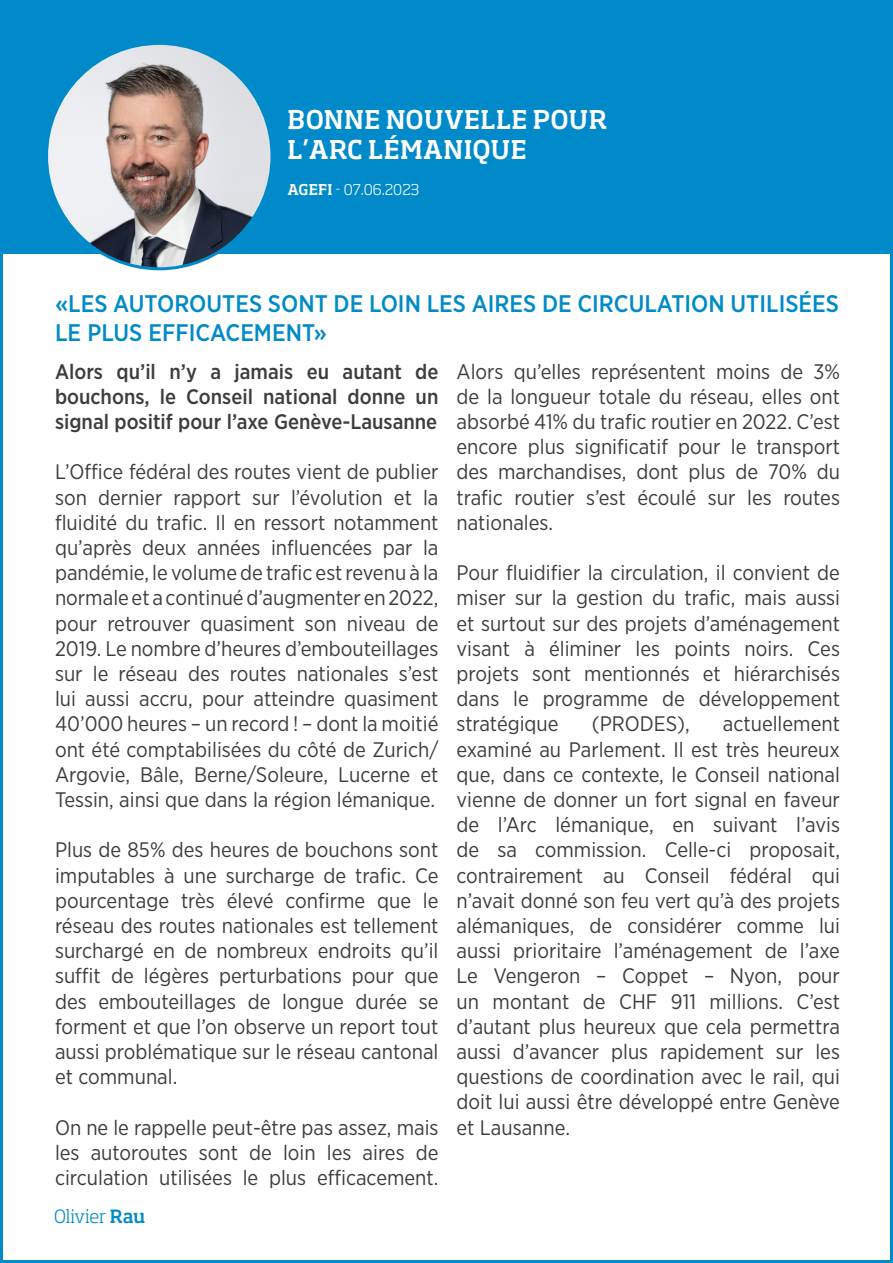
<style>
.page{position:relative;width:893px;height:1263px;background:#fff}
.page>*{position:absolute;margin:0;border:0;box-sizing:border-box;transform-origin:0 0}
.t1{font:500 25.5px "Soho Std";letter-spacing:.015em;color:#fff}
.t2{font:500 24px/28.8px "Gotham Narrow";color:#008ac9}
.t3{font:21px/25.2px "Gotham Narrow";color:#3d3c3f;text-align:justify}
.Style_de_paragraphe{font:500 21px/25.2px "Gotham Narrow";color:#3d3c3f;text-align:justify}
.t4{font:300 18px "Soho Pro";color:#008ac9}
.t5{font:300 14.7px "Soho Std";color:#fff}
.s1{font-weight:500}
</style>
<div class="page">
<div style="left:0;top:0;width:893px;height:253px;background:#008ac9"></div>
<img style="left:47px;top:46px;width:225px;height:223px">
<p class="t1" style="left:288px;top:103px;width:321px">BONNE NOUVELLE POUR</p>
<p class="t1" style="left:288px;top:134px;width:241px">L’ARC LÉMANIQUE</p>
<p class="t5" style="left:288px;top:180px;width:133px"><span class="s1">AGEFI</span> - 07.06.2023</p>
<p class="t2" style="left:55px;top:289px;width:785px">«LES AUTOROUTES SONT DE LOIN LES AIRES DE CIRCULATION UTILISÉES<br>LE PLUS EFFICACEMENT»</p>
<p class="Style_de_paragraphe" style="left:55px;top:358px;width:385px">Alors qu’il n’y a jamais eu autant de bouchons, le Conseil national donne un signal positif pour l’axe Genève-Lausanne</p>
<p class="t3" style="left:55px;top:459px;width:385px">L’Office fédéral des routes vient de publier son dernier rapport sur l’évolution et la fluidité du trafic. Il en ressort notamment qu’après deux années influencées par la pandémie, le volume de trafic est revenu à la normale et a continué d’augmenter en 2022, pour retrouver quasiment son niveau de 2019. Le nombre d’heures d’embouteillages sur le réseau des routes nationales s’est lui aussi accru, pour atteindre quasiment 40’000 heures – un record ! – dont la moitié ont été comptabilisées du côté de Zurich/ Argovie, Bâle, Berne/Soleure, Lucerne et Tessin, ainsi que dans la région lémanique.</p>
<p class="t3" style="left:55px;top:837px;width:385px">Plus de 85% des heures de bouchons sont imputables à une surcharge de trafic. Ce pourcentage très élevé confirme que le réseau des routes nationales est tellement surchargé en de nombreux endroits qu’il suffit de légères perturbations pour que des embouteillages de longue durée se forment et que l’on observe un report tout aussi problématique sur le réseau cantonal et communal.</p>
<p class="t3" style="left:55px;top:1114px;width:385px">On ne le rappelle peut-être pas assez, mais les autoroutes sont de loin les aires de circulation utilisées le plus efficacement.</p>
<p class="t4" style="left:54px;top:1202px;width:93px">Olivier <span class="s1">Rau</span></p>
<p class="t3" style="left:456px;top:358px;width:385px">Alors qu’elles représentent moins de 3% de la longueur totale du réseau, elles ont absorbé 41% du trafic routier en 2022. C’est encore plus significatif pour le transport des marchandises, dont plus de 70% du trafic routier s’est écoulé sur les routes nationales.</p>
<p class="t3" style="left:456px;top:560px;width:385px">Pour fluidifier la circulation, il convient de miser sur la gestion du trafic, mais aussi et surtout sur des projets d’aménagement visant à éliminer les points noirs. Ces projets sont mentionnés et hiérarchisés dans le programme de développement stratégique</p>
<p class="t3" style="left:456px;top:711px;width:385px;text-indent:266px">actuellement examiné au Parlement. Il est très heureux que, dans ce contexte, le Conseil national vienne de donner un fort signal en faveur de l’Arc lémanique, en suivant l’avis de sa commission. Celle-ci proposait, contrairement au Conseil fédéral qui n’avait donné son feu vert qu’à des projets alémaniques, de considérer comme lui aussi prioritaire l’aménagement de l’axe Le Vengeron – Coppet – Nyon, pour un montant de CHF 911 millions. C’est d’autant plus heureux que cela permettra aussi d’avancer plus rapidement sur les questions de coordination avec le rail, qui doit lui aussi être développé entre Genève et Lausanne.</p>
<p class="t3" style="left:592px;top:711px;width:100px">(PRODES),</p>
</div>
